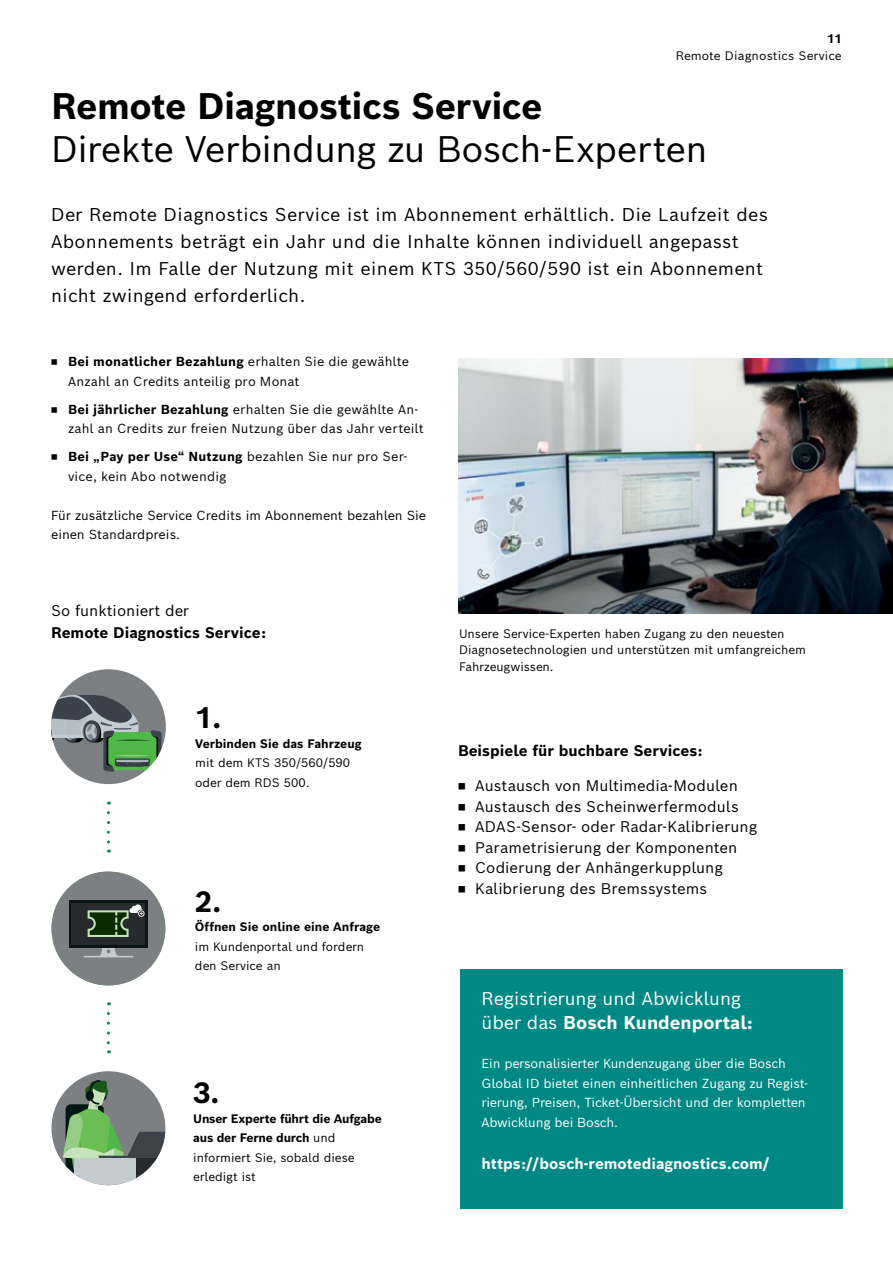
<style>
.page{position:relative;width:893px;height:1263px;background:#fff}
.page>*{position:absolute;margin:0;border:0;box-sizing:border-box;transform-origin:0 0}
.t1{font:36px "Bosch Sans";letter-spacing:-.02em;color:#000}
.t2{font:700 36px "Bosch Sans";letter-spacing:-.015em;color:#000}
.t3{font:700 28.5px "Bosch Sans";color:#000}
.t4{font:18px/27px "Bosch Sans";letter-spacing:.02em;color:#000}
.t5{font:18px/24px "Bosch Sans";letter-spacing:-.005em;color:#fff}
.t6{font:15px/20.5px "Bosch Sans";color:#000}
.t7{font:700 15px "Bosch Sans";color:#000}
.t8{font:700 15px "Bosch Sans";color:#fff}
.t9{font:12.75px/19.5px "Bosch Sans";letter-spacing:.005em;color:#000}
.t10{font:12.75px/19.5px "Bosch Sans";letter-spacing:-.01em;color:#fff}
.t11{font:12px/16.5px "Bosch Sans";color:#000}
.t12{font:700 12px/19.5px "Bosch Sans";letter-spacing:-.01em;color:#000}
.s1{font-weight:700}
.s2{font-weight:400}
</style>
<div class="page">
<div style="left:460px;top:969px;width:383px;height:240px;background:#008984"></div>
<img style="left:458px;top:358px;width:435px;height:255px">
<div style="left:51px;top:669px;width:115px;height:115px;background:#7c8082;border-radius:57px"></div>
<svg style="left:51px;top:694px;width:110px;height:78px"></svg>
<div style="left:51px;top:871px;width:114px;height:114px;background:#7c8082;border-radius:57px"></div>
<svg style="left:84px;top:948px;width:49px;height:9px"></svg>
<svg style="left:69px;top:900px;width:79px;height:48px"></svg>
<div style="left:72px;top:903px;width:73px;height:41px;background:#262a2d"></div>
<svg style="left:88px;top:904px;width:57px;height:33px"></svg>
<div style="left:51px;top:1071px;width:114px;height:114px;background:#7c8082;border-radius:57px"></div>
<svg style="left:63px;top:1079px;width:102px;height:100px"></svg>
<div style="left:74px;top:1158px;width:61px;height:27px;background:#c4cbcf"></div>
<svg style="left:107px;top:1013px;width:3px;height:40px"></svg>
<svg style="left:107px;top:813px;width:3px;height:39px"></svg>
<p class="t12" style="left:827px;top:28px;width:16px">11</p>
<p class="t11" style="left:676px;top:46px;width:168px">Remote Diagnostics Service</p>
<h1 class="t2" style="left:51px;top:76px;width:493px">Remote Diagnostics Service</h1>
<h1 class="t1" style="left:51px;top:118px;width:658px">Direkte Verbindung zu Bosch-Experten</h1>
<p class="t4" style="left:51px;top:199px;width:719px">Der Remote Diagnostics Service ist im Abonnement erhältlich. Die Laufzeit des Abonnements beträgt ein Jahr und die Inhalte können individuell angepasst werden. Im Falle der Nutzung mit einem KTS 350/560/590 ist ein Abonnement nicht zwingend erforderlich.</p>
<p class="t9" style="left:68px;top:351px;width:343px;text-indent:-17px">◾ <span class="s1">Bei monatlicher Bezahlung</span> erhalten Sie die gewählte<br>Anzahl an Credits anteilig pro Monat</p>
<p class="t9" style="left:68px;top:398px;width:357px;text-indent:-17px">◾ <span class="s1">Bei jährlicher Bezahlung</span> erhalten Sie die gewählte An&shy;zahl an Credits zur freien Nutzung über das Jahr verteilt</p>
<p class="t9" style="left:68px;top:446px;width:341px;text-indent:-17px">◾ <span class="s1">Bei „Pay per Use“ Nutzung</span> bezahlen Sie nur pro Ser&shy;vice, kein Abo notwendig</p>
<p class="t9" style="left:51px;top:504px;width:377px">Für zusätzliche Service Credits im Abonnement bezahlen Sie einen Standardpreis.</p>
<p class="t6" style="left:51px;top:599px;width:140px">So funktioniert der</p>
<p class="t7" style="left:51px;top:620px;width:217px">Remote Diagnostics Service:</p>
<h2 class="t3" style="left:195px;top:694px;width:28px">1.</h2>
<p class="t12" style="left:195px;top:732px;width:168px">Verbinden Sie das Fahrzeug</p>
<p class="t11" style="left:195px;top:752px;width:157px;line-height:19.5px">mit dem KTS 350/560/590 oder dem RDS 500.</p>
<h2 class="t3" style="left:195px;top:877px;width:28px">2.</h2>
<p class="t12" style="left:195px;top:916px;width:187px">Öffnen Sie online eine Anfrage</p>
<p class="t11" style="left:195px;top:935px;width:171px;line-height:19.5px">im Kundenportal und fordern den Service an</p>
<h2 class="t3" style="left:193px;top:1069px;width:28px">3.</h2>
<p class="t12" style="left:193px;top:1107px;width:190px">Unser Experte führt die Aufgabe aus der Ferne durch <span class="s2">und informiert Sie, sobald diese erledigt ist</span></p>
<p class="t11" style="left:459px;top:624px;width:349px">Unsere Service-Experten haben Zugang zu den neuesten<br>Diagnosetechnologien und unterstützen mit umfangreichem<br>Fahrzeugwissen.</p>
<p class="t7" style="left:458px;top:738px;width:246px">Beispiele für buchbare Services:</p>
<p class="t6" style="left:458px;top:774px;width:301px">◾ Austausch von Multimedia-Modulen<br>◾ Austausch des Scheinwerfermoduls<br>◾ ADAS-Sensor- oder Radar-Kalibrierung ◾ Parametrisierung der Komponenten<br>◾ Codierung der Anhängerkupplung<br>◾ Kalibrierung des Bremssystems</p>
<h3 class="t5" style="left:481px;top:985px;width:273px">Registrierung und Abwicklung über das <span class="s1">Bosch Kundenportal:</span></h3>
<p class="t10" style="left:481px;top:1053px;width:328px">Ein personalisierter Kundenzugang über die Bosch Global ID bietet einen einheitlichen Zugang zu Regist&shy;rierung, Preisen, Ticket-Übersicht und der kompletten Abwicklung bei Bosch.</p>
<p class="t8" style="left:481px;top:1150px;width:290px">https://bosch-remotediagnostics.com/</p>
</div>
